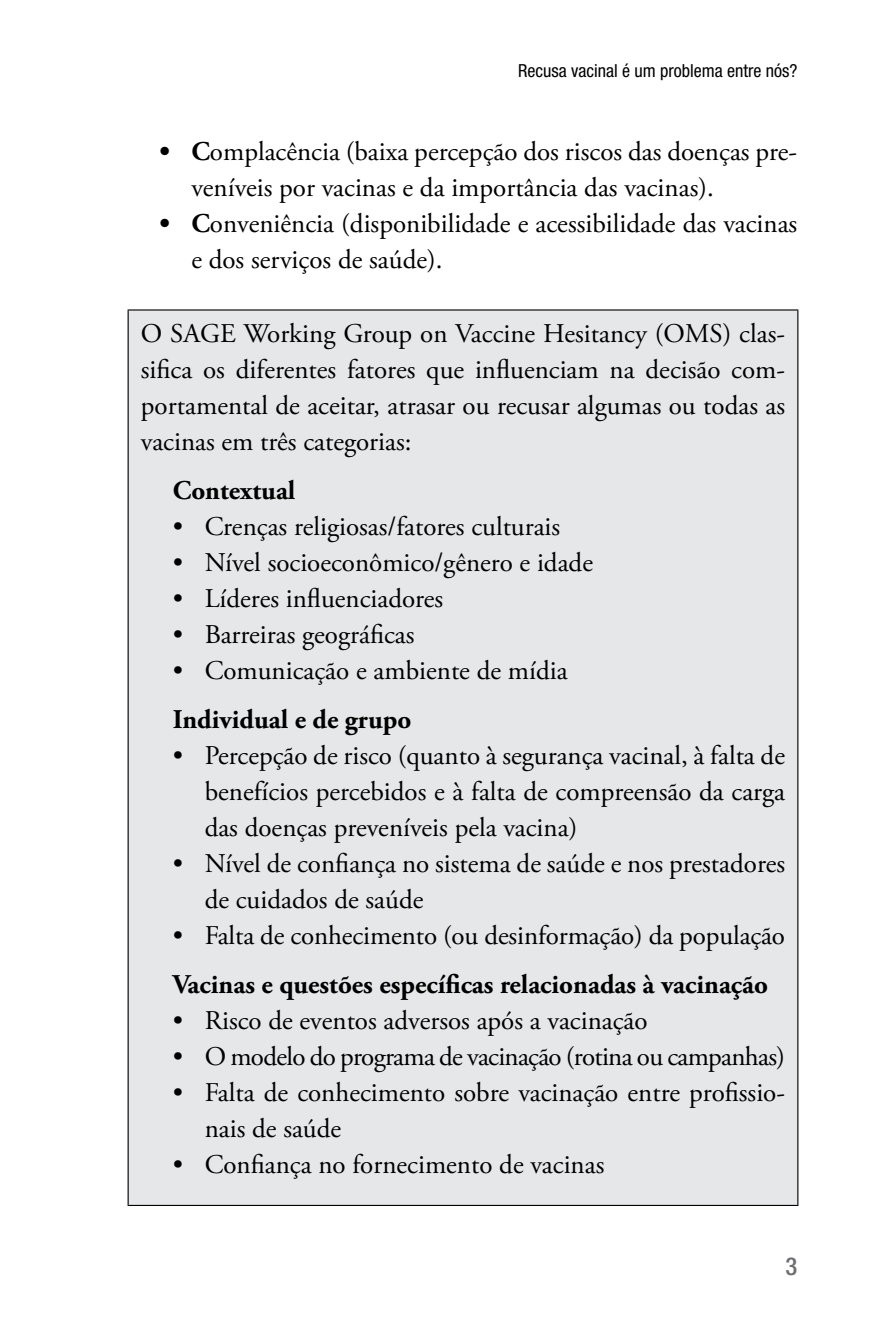
<style>
.page{position:relative;width:893px;height:1340px;background:#fff}
.page>*{position:absolute;margin:0;border:0;box-sizing:border-box;transform-origin:0 0}
.t1{font:27px/36px "Adobe Garamond Pro";color:#000}
.t2{font:700 27px "Adobe Garamond Pro";color:#000}
.t3{font:27px "Adobe Garamond Pro";letter-spacing:-.025em;color:#000}
.t4{font:500 condensed 24.75px "Helvetica Neue LT Std";color:#6d6e71}
.t5{font:condensed 18px "Helvetica Neue LT Std";color:#000}
.s1{font-weight:700}
</style>
<div class="page">
<div style="left:128px;top:310px;width:670px;height:895px;background:#e6e7e8"></div>
<hr style="left:128px;top:309px;width:670px;height:1px;background:#000">
<hr style="left:128px;top:310px;width:1px;height:894px;background:#000">
<hr style="left:797px;top:310px;width:1px;height:894px;background:#000">
<hr style="left:128px;top:1204px;width:670px;height:1px;background:#000">
<p class="t5" style="left:518px;top:60px;width:281px">Recusa vacinal é um problema entre nós?</p>
<p class="t1" style="left:191px;top:134px;width:607px;text-indent:-32px"><span class="s1">• C</span>omplacência (baixa percepção dos riscos das doenças pre&shy;veníveis por vacinas e da importância das vacinas).</p>
<p class="t1" style="left:191px;top:206px;width:607px;text-indent:-32px"><span class="s1">• C</span>onveniência (disponibilidade e acessibilidade das vacinas e dos serviços de saúde).</p>
<p class="t1" style="left:141px;top:317px;width:646px;text-align:justify">O SAGE Working Group on Vaccine Hesitancy (OMS) clas&shy;sifica os diferentes fatores que influenciam na decisão com&shy;portamental de aceitar, atrasar ou recusar algumas ou todas as vacinas em três categorias:</p>
<p class="t2" style="left:173px;top:475px;width:124px">Contextual</p>
<p class="t1" style="left:173px;top:509px;width:389px">• Crenças religiosas/fatores culturais</p>
<p class="t1" style="left:173px;top:545px;width:422px">• Nível socioeconômico/gênero e idade</p>
<p class="t1" style="left:173px;top:581px;width:272px">• Líderes influenciadores</p>
<p class="t1" style="left:173px;top:617px;width:243px">• Barreiras geográficas</p>
<p class="t1" style="left:173px;top:653px;width:396px">• Comunicação e ambiente de mídia</p>
<p class="t2" style="left:173px;top:703px;width:240px">Individual e de grupo</p>
<p class="t1" style="left:205px;top:738px;width:582px;text-align:justify;text-indent:-32px">• Percepção de risco (quanto à segurança vacinal, à falta de benefícios percebidos e à falta de compreensão da carga das doenças preveníveis pela vacina)</p>
<p class="t1" style="left:205px;top:846px;width:582px;text-indent:-32px">• Nível de confiança no sistema de saúde e nos prestadores de cuidados de saúde</p>
<p class="t1" style="left:173px;top:918px;width:614px">• Falta de conhecimento (ou desinformação) da população</p>
<p class="t2" style="left:173px;top:968px;width:597px">Vacinas e questões específicas relacionadas à vacinação</p>
<p class="t1" style="left:173px;top:1003px;width:476px">• Risco de eventos adversos após a vacinação</p>
<p class="t3" style="left:173px;top:1040px;width:614px">• O modelo do programa de vacinação (rotina ou campanhas)</p>
<p class="t1" style="left:205px;top:1075px;width:582px;text-indent:-32px">• Falta de conhecimento sobre vacinação entre profissio&shy;nais de saúde</p>
<p class="t1" style="left:173px;top:1147px;width:433px">• Confiança no fornecimento de vacinas</p>
<p class="t4" style="left:785px;top:1251px;width:13px">3</p>
</div>
